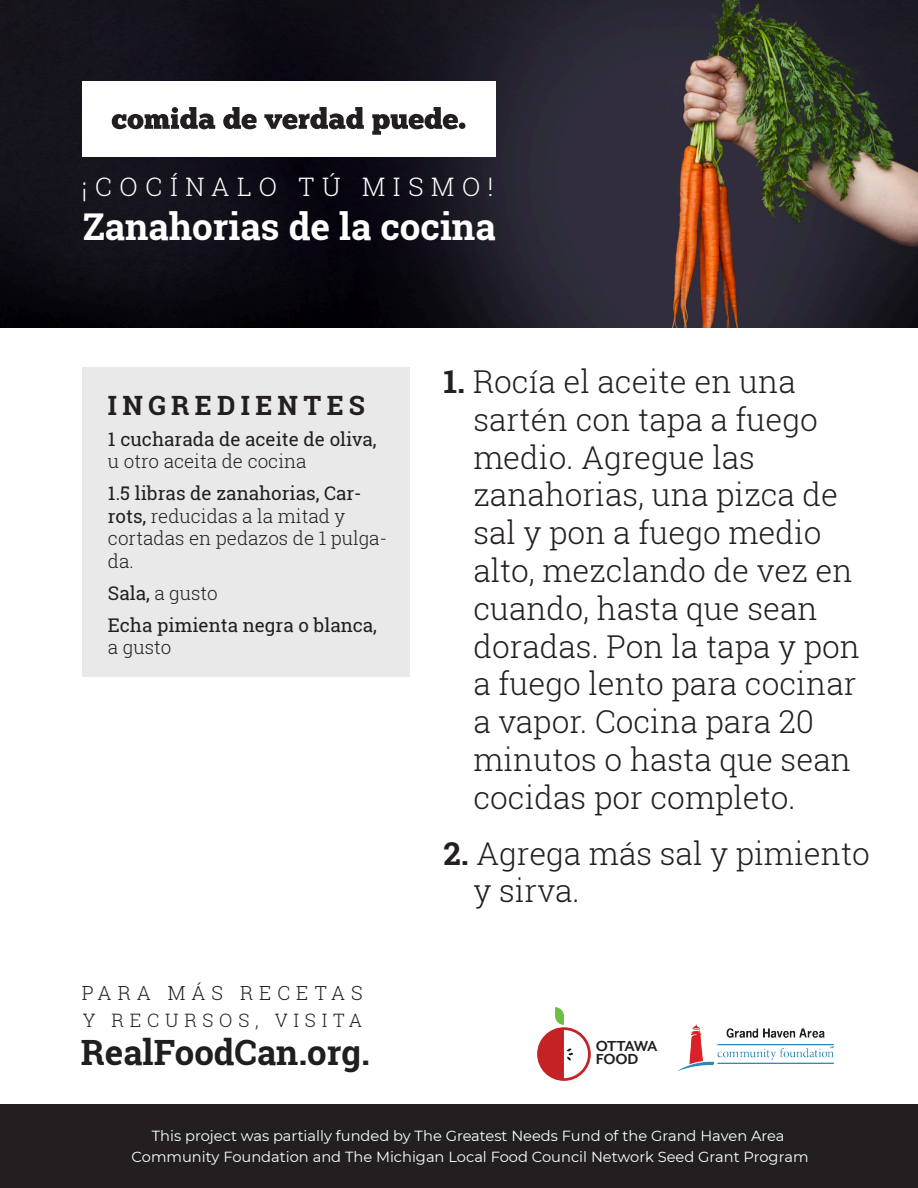
<style>
.page{position:relative;width:918px;height:1188px;background:#fff}
.page>*{position:absolute;margin:0;border:0;box-sizing:border-box;transform-origin:0 0}
.t1{font:700 36.9px "Roboto Slab";color:#fff}
.t2{font:700 34.8px "Roboto Slab";color:#211e1e}
.t3{font:300 31.5px/37.8px "Roboto Slab";color:#231f20}
.t4{font:700 26.55px "Roboto Slab";letter-spacing:.2em;color:#231f20}
.t5{font:300 25.5px "Roboto Slab";letter-spacing:.3em;color:#fff}
.t6{font:300 19.5px "Roboto Slab";letter-spacing:.31em;color:#231f20}
.t7{font:300 18.75px/22.5px "Roboto Slab";color:#231f20}
.t8{font:18.75px/32px "Roboto Slab";color:#231f20}
.t9{font:300 18.45px "Roboto Slab";letter-spacing:.31em;color:#231f20}
.t10{font:700 16.8px/13.4px "Mr Eaves Mod OT";letter-spacing:-.02em;color:#231f20}
.t11{font:14.7px/20.9px "Montserrat";color:#fff;text-align:center}
.s1{font-weight:400}
.s2{font-weight:300}
.s3{font-weight:700}
</style>
<div class="page">
<div style="left:0;top:1104px;width:918px;height:84px;background:#231f20"></div>
<img style="left:0;top:0;width:918px;height:327px">
<div style="left:537px;top:1027px;width:54px;height:54px;background:#c42225;border-radius:50%"></div>
<svg style="left:555px;top:1007px;width:33px;height:71px"></svg>
<img style="left:677px;top:1024px;width:157px;height:48px">
<div style="left:82px;top:81px;width:414px;height:76px;background:#fff"></div>
<div style="left:83px;top:368px;width:327px;height:309px;background:#e9e9e9"></div>
<p class="t5" style="left:82px;top:169px;width:413px">¡COCÍNALO TÚ MISMO!</p>
<p class="t1" style="left:83px;top:201px;width:414px">Zanahorias de la cocina</p>
<p class="t4" style="left:108px;top:387px;width:259px">INGREDIENTES</p>
<p class="t8" style="left:108px;top:423px;width:270px">1 cucharada de aceite de oliva,</p>
<p class="t7" style="left:108px;top:450px;width:200px">u otro aceita de cocina</p>
<p class="t7" style="left:108px;top:482px;width:280px"><span class="s1">1.5 libras de zanahorias, Car&shy;rots,</span> reducidas a la mitad y cortadas en pedazos de 1 pulga&shy;da.</p>
<p class="t8" style="left:108px;top:577px;width:270px">Sala, <span class="s2">a gusto<br></span>Echa pimienta negra o blanca,</p>
<p class="t7" style="left:108px;top:636px;width:65px">a gusto</p>
<p class="t6" style="left:82px;top:980px;width:283px">PARA MÁS RECETAS</p>
<p class="t9" style="left:83px;top:1008px;width:281px">Y RECURSOS, VISITA</p>
<p class="t2" style="left:81px;top:1029px;width:290px">RealFoodCan.org.</p>
<p class="t3" style="left:473px;top:362px;width:388px;text-indent:-30px"><span class="s3">1.</span> Rocía el aceite en una sartén con tapa a fuego medio. Agregue las zanahorias, una pizca de sal y pon a fuego medio alto, mezclando de vez en cuando, hasta que sean doradas. Pon la tapa y pon a fuego lento para cocinar a vapor. Cocina para 20 minutos o hasta que sean cocidas por completo.</p>
<p class="t3" style="left:473px;top:834px;width:398px;text-indent:-30px"><span class="s3">2.</span> Agrega más sal y pimiento y sirva.</p>
<p class="t10" style="left:596px;top:1039px;width:63px">OTTAWA<br>FOOD</p>
<p class="t11" style="left:132px;top:1124px;width:678px">This project was partially funded by The Greatest Needs Fund of the Grand Haven Area<br>Community Foundation and The Michigan Local Food Council Network Seed Grant Program</p>
</div>
